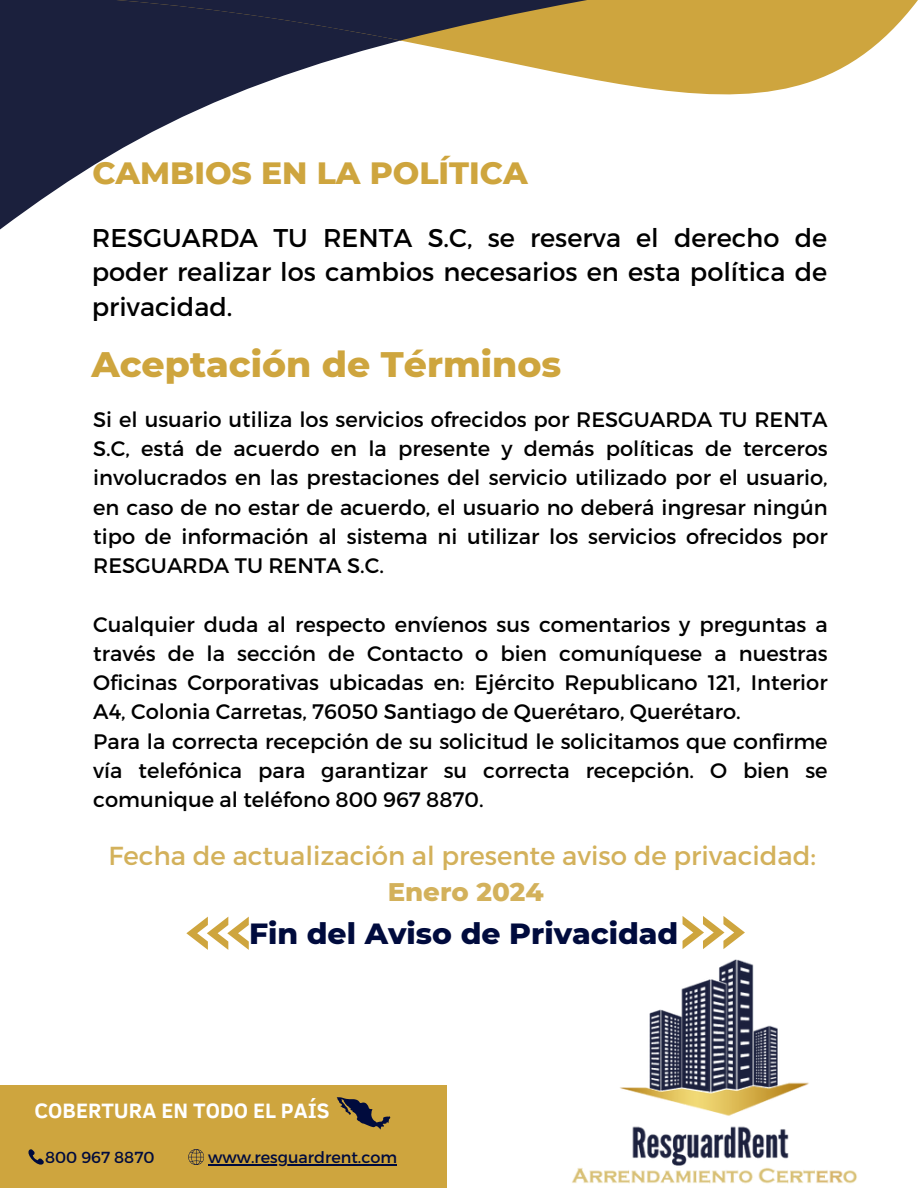
<style>
.page{position:relative;width:918px;height:1188px;background:#fff}
.page>*{position:absolute;margin:0;border:0;box-sizing:border-box;transform-origin:0 0}
.t1{font:800 36.15px "Montserrat";color:#cea53e}
.t2{font:800 31.5px "Montserrat";color:#cea53e}
.t3{font:800 29.85px "Montserrat";color:#000b3d}
.t4{font:25.95px "Montserrat";color:#d3b15b}
.t5{font:800 25.95px "Montserrat";color:#d3b15b}
.t6{font:25.65px/34.8px "Montserrat";color:#000;text-align:justify}
.t7{font:700 21.3px "Clear Sans";color:#fff}
.t8{font:21px/29.2px "Montserrat";color:#000;text-align:justify}
.t9{font:16.05px "Montserrat";color:#000b3d}
</style>
<div class="page">
<svg style="left:0;top:0;width:116px;height:230px;fill:#1b203d"></svg>
<svg style="left:116px;top:0;width:802px;height:152px"></svg>
<svg style="left:116px;top:0;width:471px;height:40px"></svg>
<img style="left:572px;top:960px;width:285px;height:224px">
<div style="left:0;top:1085px;width:447px;height:103px;background:#cea53e"></div>
<svg style="left:337px;top:1097px;width:53px;height:32px"></svg>
<svg style="left:28px;top:1149px;width:16px;height:16px"></svg>
<svg style="left:188px;top:1149px;width:16px;height:16px"></svg>
<hr style="left:208px;top:1164px;width:189px;height:2px;background:#000b3d">
<svg style="left:683px;top:916px;width:62px;height:33px"></svg>
<svg style="left:186px;top:917px;width:63px;height:33px"></svg>
<p class="t2" style="left:92px;top:153px;width:437px">CAMBIOS EN LA POLÍTICA</p>
<p class="t6" style="left:92px;top:219px;width:737px">RESGUARDA TU RENTA S.C, se reserva el derecho de poder realizar los cambios necesarios en esta política de privacidad.</p>
<p class="t1" style="left:91px;top:342px;width:471px">Aceptación de Términos</p>
<p class="t8" style="left:93px;top:404px;width:736px">Si el usuario utiliza los servicios ofrecidos por RESGUARDA TU RENTA S.C, está de acuerdo en la presente y demás políticas de terceros involucrados en las prestaciones del servicio utilizado por el usuario, en caso de no estar de acuerdo, el usuario no deberá ingresar ningún tipo de información al sistema ni utilizar los servicios ofrecidos por RESGUARDA TU RENTA S.C.</p>
<p class="t8" style="left:93px;top:609px;width:736px">Cualquier duda al respecto envíenos sus comentarios y preguntas a través de la sección de Contacto o bien comuníquese a nuestras Oficinas Corporativas ubicadas en: Ejército Republicano 121, Interior A4, Colonia Carretas, 76050 Santiago de Querétaro, Querétaro.</p>
<p class="t8" style="left:93px;top:726px;width:736px">Para la correcta recepción de su solicitud le solicitamos que confirme vía telefónica para garantizar su correcta recepción. O bien se comunique al teléfono 800 967 8870.</p>
<p class="t4" style="left:109px;top:839px;width:709px">Fecha de actualización al presente aviso de privacidad:</p>
<p class="t5" style="left:388px;top:876px;width:157px">Enero 2024</p>
<p class="t3" style="left:249px;top:916px;width:431px">Fin del Aviso de Privacidad</p>
<p class="t7" style="left:34px;top:1095px;width:297px">COBERTURA EN TODO EL PAÍS</p>
<p class="t9" style="left:45px;top:1146px;width:111px">800 967 8870</p>
<p class="t9" style="left:208px;top:1146px;width:190px">www.resguardrent.com</p>
</div>
